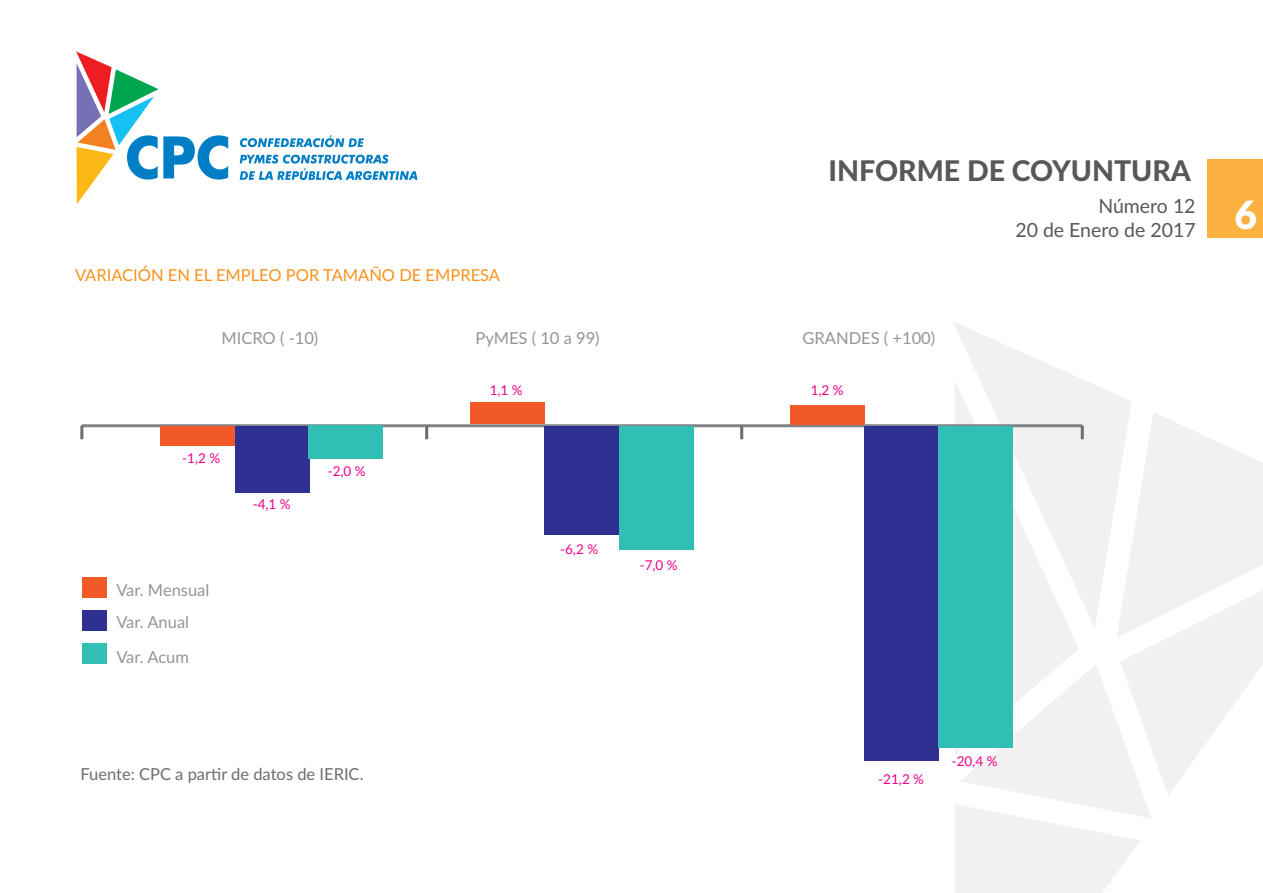
<style>
.page{position:relative;width:1263px;height:893px;background:#fff}
.page>*{position:absolute;margin:0;border:0;box-sizing:border-box;transform-origin:0 0}
.t1{font:800 28.5px "Lato";color:#57585a}
.t2{font:19.5px/23.4px "Lato";color:#57585a}
.t3{font:16.5px/31.8px "Lato";color:#939598}
.t4{font:16.5px "Lato";color:#f7931d}
.t5{font:16.5px "Lato";color:#6c6d70}
.t6{font:13.5px "Lato";color:#ed028c}
</style>
<div class="page">
<svg style="left:953px;top:322px;width:178px;height:90px"></svg>
<svg style="left:955px;top:380px;width:124px;height:32px;fill:#f1f1f1"></svg>
<div style="left:1208px;top:159px;width:55px;height:78px;background:#fbb03f"></div>
<hr style="left:82px;top:424px;width:1000px;height:3px;background:#808285">
<div style="left:161px;top:426px;width:74px;height:20px;background:#f15929"></div>
<div style="left:790px;top:405px;width:74px;height:20px;background:#f15929"></div>
<div style="left:235px;top:426px;width:74px;height:66px;background:#2e3092"></div>
<div style="left:864px;top:426px;width:75px;height:334px;background:#2e3092"></div>
<div style="left:939px;top:426px;width:74px;height:321px;background:#31beb4"></div>
<div style="left:545px;top:426px;width:74px;height:108px;background:#2e3092"></div>
<div style="left:619px;top:426px;width:74px;height:124px;background:#31beb4"></div>
<div style="left:309px;top:426px;width:74px;height:33px;background:#31beb4"></div>
<div style="left:471px;top:403px;width:74px;height:21px;background:#f15929"></div>
<svg style="left:80px;top:426px;width:3px;height:13px"></svg>
<svg style="left:425px;top:426px;width:3px;height:13px"></svg>
<svg style="left:740px;top:426px;width:3px;height:13px"></svg>
<svg style="left:955px;top:412px;width:308px;height:481px"></svg>
<div style="left:82px;top:577px;width:24px;height:21px;background:#f15929"></div>
<div style="left:82px;top:611px;width:24px;height:20px;background:#2e3092"></div>
<div style="left:82px;top:644px;width:24px;height:20px;background:#31beb4"></div>
<svg style="left:240px;top:135px;width:177px;height:45px"></svg>
<svg style="left:76px;top:51px;width:152px;height:153px"></svg>
<p class="t4" style="left:75px;top:263px;width:427px">VARIACIÓN EN EL EMPLEO POR TAMAÑO DE EMPRESA</p>
<h1 class="t1" style="left:828px;top:149px;width:364px">INFORME DE COYUNTURA</h1>
<p class="t2" style="left:1015px;top:194px;width:243px;text-indent:83px">Número 12<br>20 de Enero de 2017 <sup>6</sup></p>
<p class="t3" style="left:221px;top:321px;width:98px">MICRO ( -10)</p>
<p class="t3" style="left:475px;top:321px;width:126px">PyMES ( 10 a 99)</p>
<p class="t3" style="left:802px;top:321px;width:134px">GRANDES ( +100)</p>
<p class="t6" style="left:182px;top:448px;width:40px">-1,2 %</p>
<p class="t3" style="left:116px;top:574px;width:95px">Var. Mensual<br>Var. Anual</p>
<p class="t3" style="left:116px;top:640px;width:74px">Var. Acum</p>
<p class="t6" style="left:253px;top:494px;width:40px">-4,1 %</p>
<p class="t6" style="left:328px;top:461px;width:40px">-2,0 %</p>
<p class="t5" style="left:80px;top:762px;width:285px">Fuente: CPC a partir de datos de IERIC.</p>
<p class="t6" style="left:490px;top:381px;width:34px">1,1 %</p>
<p class="t6" style="left:560px;top:539px;width:40px">-6,2 %</p>
<p class="t6" style="left:640px;top:556px;width:40px">-7,0 %</p>
<p class="t6" style="left:811px;top:380px;width:34px">1,2 %</p>
<p class="t6" style="left:878px;top:769px;width:47px">-21,2 %</p>
<p class="t6" style="left:952px;top:751px;width:47px">-20,4 %</p>
</div>
